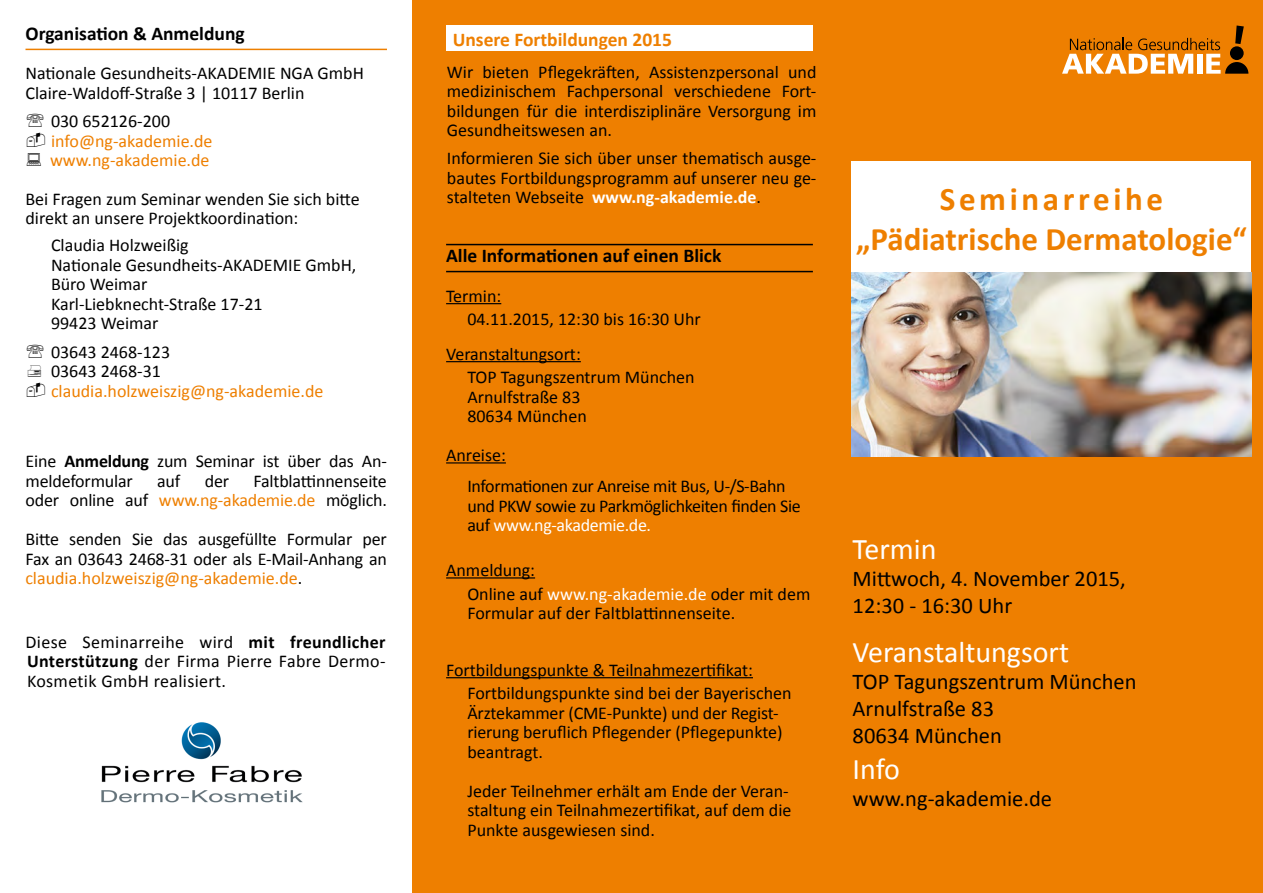
<style>
.page{position:relative;width:1263px;height:893px;background:#fff}
.page>*{position:absolute;margin:0;border:0;box-sizing:border-box;transform-origin:0 0}
.t1{font:700 33px/39.6px "Calibri";color:#ee7f00;text-align:center}
.t2{font:30px "Calibri";color:#fff}
.t3{font:22.5px/27px "Calibri";color:#000}
.t4{font:700 19.5px "Calibri";color:#000}
.t5{font:700 19.5px "Calibri";color:#ee7f00}
.t6{font:18px/19.5px "Calibri";color:#000}
.t7{font:18px/31.2px "Calibri";letter-spacing:-.02em;color:#000}
.t8{font:18px/19.5px "Calibri";color:#ee7f00}
.s1{font-weight:700}
.s2{color:#ee7f00}
.s3{font-weight:700;color:#fff}
.s4{color:#fff}
</style>
<div class="page">
<div style="left:838px;top:0;width:425px;height:326px;background:#ee7f00"></div>
<div style="left:830px;top:407px;width:433px;height:486px;background:#ee7f00"></div>
<div style="left:837px;top:149px;width:14px;height:667px;background:#ee7f00"></div>
<div style="left:1250px;top:157px;width:13px;height:659px;background:#ee7f00"></div>
<div style="left:851px;top:162px;width:400px;height:173px;background:#fff"></div>
<svg style="left:1062px;top:26px;width:186px;height:48px"></svg>
<div style="left:412px;top:0;width:426px;height:893px;background:#ee7f00"></div>
<div style="left:446px;top:26px;width:367px;height:25px;background:#fff"></div>
<hr style="left:26px;top:49px;width:361px;height:1px;background:#ee7f00">
<img style="left:101px;top:722px;width:202px;height:81px">
<hr style="left:446px;top:244px;width:367px;height:1px;background:#000">
<hr style="left:446px;top:271px;width:367px;height:1px;background:#000">
<hr style="left:446px;top:303px;width:55px;height:1px;background:#000">
<hr style="left:446px;top:361px;width:135px;height:1px;background:#000">
<hr style="left:446px;top:462px;width:60px;height:1px;background:#000">
<hr style="left:446px;top:577px;width:89px;height:1px;background:#000">
<hr style="left:446px;top:677px;width:307px;height:1px;background:#000">
<img style="left:851px;top:273px;width:400px;height:183px">
<p class="t4" style="left:26px;top:21px;width:221px">Organisation &amp; Anmeldung</p>
<p class="t6" style="left:26px;top:64px;width:340px">Nationale Gesundheits-AKADEMIE NGA GmbH<br>Claire-Waldoff-Straße 3 | 10117 Berlin</p>
<p class="t6" style="left:51px;top:112px;width:121px">030 652126-200</p>
<p class="t8" style="left:50px;top:131px;width:164px">info@ng-akademie.de www.ng-akademie.de</p>
<p class="t6" style="left:26px;top:189px;width:336px">Bei Fragen zum Seminar wenden Sie sich bitte direkt an unsere Projektkoordination:</p>
<p class="t6" style="left:51px;top:235px;width:307px">Claudia Holzweißig<br>Nationale Gesundheits-AKADEMIE GmbH,<br>Büro Weimar<br>Karl-Liebknecht-Straße 17-21<br>99423 Weimar</p>
<p class="t6" style="left:51px;top:342px;width:121px">03643 2468-123<br>03643 2468-31</p>
<p class="t8" style="left:51px;top:381px;width:274px">claudia.holzweiszig@ng-akademie.de</p>
<p class="t6" style="left:26px;top:451px;width:363px">Eine <span class="s1">Anmeldung</span> zum Seminar ist über das An&shy;meldeformular</p>
<p class="t6" style="left:157px;top:471px;width:25px">auf</p>
<p class="t6" style="left:205px;top:471px;width:26px">der</p>
<p class="t6" style="left:26px;top:471px;width:363px;text-align:right">Faltblattinnenseite<br>oder online auf <span class="s2">www.ng-akademie.de</span> möglich.</p>
<p class="t6" style="left:26px;top:529px;width:363px;text-align:justify">Bitte senden Sie das ausgefüllte Formular per Fax an 03643 2468-31 oder als E-Mail-Anhang an <span class="s2">claudia.holzweiszig@ng-akademie.de</span>.</p>
<p class="t6" style="left:26px;top:632px;width:362px;text-align:justify">Diese Seminarreihe wird <span class="s1">mit freundlicher Unterstützung</span> der Firma Pierre Fabre Dermo-Kosmetik GmbH realisiert.</p>
<p class="t5" style="left:453px;top:27px;width:221px">Unsere Fortbildungen 2015</p>
<p class="t6" style="left:447px;top:62px;width:371px;text-align:justify">Wir bieten Pflegekräften, Assistenzpersonal und medizinischem Fachpersonal verschiedene Fort&shy;bildungen für die interdisziplinäre Versorgung im Gesundheitswesen an.</p>
<p class="t6" style="left:447px;top:148px;width:371px;text-align:justify">Informieren Sie sich über unser thematisch ausge&shy;bautes Fortbildungsprogramm auf unserer neu ge&shy;stalteten Webseite <span class="s3">www.ng-akademie.de</span>.</p>
<p class="t4" style="left:446px;top:243px;width:277px">Alle Informationen auf einen Blick</p>
<p class="t6" style="left:467px;top:284px;width:235px;line-height:23.7px;text-indent:-21px">Termin:<br>04.11.2015, 12:30 bis 16:30 Uhr</p>
<p class="t6" style="left:467px;top:342px;width:229px;line-height:23.7px;text-indent:-21px">Veranstaltungsort:<br>TOP Tagungszentrum München</p>
<p class="t6" style="left:467px;top:387px;width:121px">Arnulfstraße 83<br>80634 München</p>
<p class="t7" style="left:467px;top:439px;width:320px;text-indent:-21px">Anreise:<br>Informationen zur Anreise mit Bus, U-/S-Bahn</p>
<p class="t7" style="left:467px;top:496px;width:335px;line-height:19.5px">und PKW sowie zu Parkmöglichkeiten finden Sie auf <span class="s4">www.ng-akademie.de.</span></p>
<p class="t6" style="left:467px;top:558px;width:345px;line-height:23.7px;text-indent:-21px">Anmeldung:<br>Online auf <span class="s4">www.ng-akademie.de</span> oder mit dem</p>
<p class="t6" style="left:467px;top:603px;width:269px">Formular auf der Faltblattinnenseite.</p>
<p class="t6" style="left:467px;top:658px;width:326px;line-height:23.7px;text-indent:-21px">Fortbildungspunkte &amp; Teilnahmezertifikat:<br>Fortbildungspunkte sind bei der Bayerischen</p>
<p class="t6" style="left:467px;top:703px;width:317px">Ärztekammer (CME-Punkte) und der Regist&shy;rierung beruflich Pflegender (Pflegepunkte) beantragt.</p>
<p class="t6" style="left:467px;top:781px;width:326px">Jeder Teilnehmer erhält am Ende der Veran&shy;staltung ein Teilnahmezertifikat, auf dem die<br>Punkte ausgewiesen sind.</p>
<h1 class="t1" style="left:856px;top:179px;width:392px">Seminarreihe „Pädiatrische Dermatologie“</h1>
<h2 class="t2" style="left:853px;top:530px;width:85px">Termin</h2>
<p class="t3" style="left:853px;top:565px;width:275px">Mittwoch, 4. November 2015,<br>12:30 - 16:30 Uhr</p>
<h2 class="t2" style="left:853px;top:633px;width:218px">Veranstaltungsort</h2>
<p class="t3" style="left:853px;top:668px;width:286px">TOP Tagungszentrum München<br>Arnulfstraße 83<br>80634 München</p>
<h2 class="t2" style="left:853px;top:750px;width:49px">Info</h2>
<p class="t3" style="left:853px;top:785px;width:201px">www.ng-akademie.de</p>
</div>
